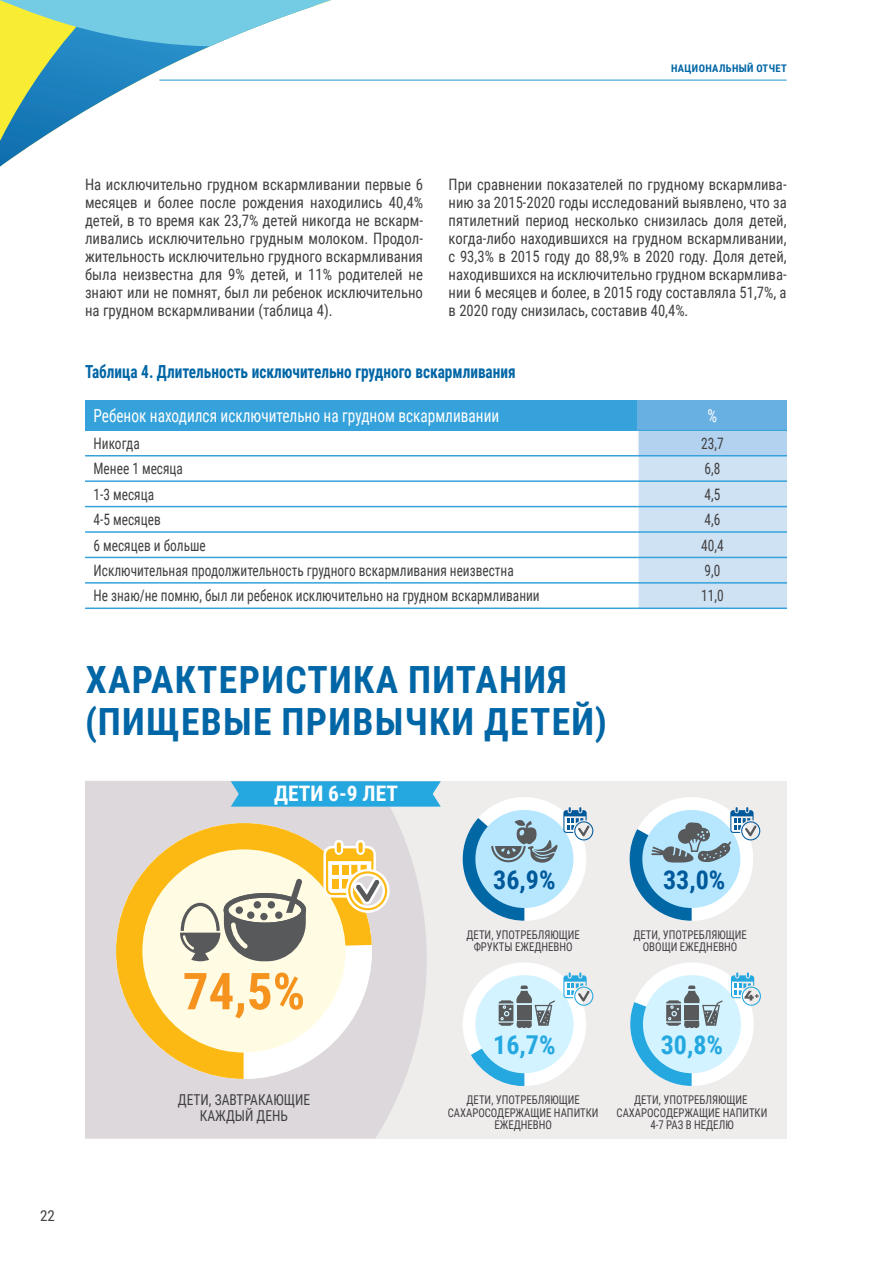
<style>
.page{position:relative;width:893px;height:1263px;background:#fff}
.page>*{position:absolute;margin:0;border:0;box-sizing:border-box;transform-origin:0 0}
.t1{font:700 51px "Roboto Condensed";color:#f6921e}
.t2{font:700 37.5px "Roboto Condensed";letter-spacing:.035em;color:#0066a6}
.t3{font:700 25.95px "Roboto Condensed";color:#00599b}
.t4{font:700 25.95px "Roboto Condensed";color:#25a8e0}
.t5{font:700 21.45px "Roboto Condensed";color:#fff}
.t6{font:700 18px "Roboto Condensed";color:#0066a6;scale:.85 1}
.t7{font:18px "Roboto Condensed";color:#fff;scale:.85 1}
.t8{font:15.75px/18px "Roboto Condensed";color:#414042;text-align:justify;scale:.93 1}
.t9{font:15.75px/18px "Roboto Condensed";color:#414042;text-align:justify;scale:.94 1}
.t10{font:15.75px "Roboto Condensed";color:#414042;scale:.85 1}
.t11{font:15px/16.5px "Roboto Condensed";color:#414042;text-align:center;scale:.9 1}
.t12{font:15px "Roboto Condensed";color:#414042}
.t13{font:12px/12.8px "Roboto Condensed";color:#414042;text-align:center;scale:.9 1}
.t14{font:700 10.5px "Roboto Condensed";letter-spacing:.035em;color:#0066a6}
</style>
<div class="page">
<svg style="left:0;top:46px;width:315px;height:121px"></svg>
<svg style="left:0;top:0;width:332px;height:46px"></svg>
<hr style="left:159px;top:80px;width:628px;height:1px;background:#33a1d9">
<div style="left:85px;top:781px;width:702px;height:357px;background:#efecec"></div>
<svg style="left:85px;top:781px;width:342px;height:357px;fill:#ddd8db"></svg>
<div style="left:630px;top:962px;width:124px;height:124px;background:#fff;border-radius:50%"></div>
<div style="left:630px;top:797px;width:123px;height:124px;background:#fff;border-radius:50%"></div>
<svg style="left:231px;top:781px;width:210px;height:26px"></svg>
<svg style="left:116px;top:823px;width:256px;height:256px"></svg>
<div style="left:142px;top:849px;width:204px;height:203px;background:#fffce3;border-radius:50%"></div>
<svg style="left:180px;top:878px;width:126px;height:83px"></svg>
<svg style="left:323px;top:840px;width:67px;height:73px"></svg>
<div style="left:463px;top:797px;width:123px;height:124px;background:#fff;border-radius:50%"></div>
<svg style="left:463px;top:807px;width:130px;height:114px"></svg>
<svg style="left:630px;top:807px;width:130px;height:114px"></svg>
<div style="left:463px;top:962px;width:123px;height:124px;background:#fff;border-radius:50%"></div>
<div style="left:475px;top:975px;width:98px;height:98px;background:#d2f3ff;border-radius:50%"></div>
<svg style="left:563px;top:972px;width:30px;height:34px"></svg>
<svg style="left:471px;top:985px;width:84px;height:101px"></svg>
<div style="left:643px;top:975px;width:98px;height:98px;background:#d2f3ff;border-radius:50%"></div>
<svg style="left:731px;top:972px;width:30px;height:34px"></svg>
<svg style="left:630px;top:985px;width:93px;height:101px"></svg>
<div style="left:85px;top:400px;width:553px;height:30px;background:#35a2db"></div>
<div style="left:638px;top:400px;width:149px;height:30px;background:#68b0e1"></div>
<div style="left:638px;top:430px;width:149px;height:26px;background:#b2d2ef"></div>
<div style="left:639px;top:456px;width:148px;height:151px;background:#cfe2f4"></div>
<hr style="left:637px;top:431px;width:2px;height:24px;background:#fff">
<hr style="left:85px;top:430px;width:553px;height:1px;background:#35a2db">
<hr style="left:638px;top:430px;width:149px;height:1px;background:#35a2db">
<hr style="left:85px;top:455px;width:553px;height:1px;background:#35a2db">
<hr style="left:638px;top:455px;width:149px;height:1px;background:#35a2db">
<hr style="left:85px;top:480px;width:553px;height:2px;background:#35a2db">
<hr style="left:638px;top:480px;width:149px;height:2px;background:#35a2db">
<hr style="left:85px;top:506px;width:553px;height:1px;background:#35a2db">
<hr style="left:638px;top:506px;width:149px;height:1px;background:#35a2db">
<hr style="left:85px;top:531px;width:553px;height:2px;background:#35a2db">
<hr style="left:638px;top:531px;width:149px;height:2px;background:#35a2db">
<hr style="left:85px;top:557px;width:553px;height:1px;background:#35a2db">
<hr style="left:638px;top:557px;width:149px;height:1px;background:#35a2db">
<hr style="left:85px;top:582px;width:553px;height:2px;background:#35a2db">
<hr style="left:638px;top:582px;width:149px;height:2px;background:#35a2db">
<hr style="left:85px;top:607px;width:553px;height:2px;background:#35a2db">
<hr style="left:638px;top:607px;width:149px;height:2px;background:#35a2db">
<p class="t14" style="left:671px;top:61px;width:117px">НАЦИОНАЛЬНЫЙ ОТЧЕТ</p>
<p class="t9" style="left:85px;top:175px;width:361px">На исключительно грудном вскармливании первые 6 месяцев и более после рождения находились 40,4% детей, в то время как 23,7% детей никогда не вскарм&shy;ливались исключительно грудным молоком. Продол&shy;жительность исключительно грудного вскармливания была неизвестна для 9% детей, и 11% родителей не знают или не помнят, был ли ребенок исключительно на грудном вскармливании (таблица 4).</p>
<p class="t8" style="left:449px;top:175px;width:365px">При сравнении показателей по грудному вскармлива&shy;нию за 2015-2020 годы исследований выявлено, что за пятилетний период несколько снизилась доля детей, когда-либо находившихся на грудном вскармливании, с 93,3% в 2015 году до 88,9% в 2020 году. Доля детей, находившихся на исключительно грудном вскармлива&shy;нии 6 месяцев и более, в 2015 году составляла 51,7%, а в 2020 году снизилась, составив 40,4%.</p>
<p class="t6" style="left:85px;top:359px;width:508px">Таблица 4. Длительность исключительно грудного вскармливания</p>
<p class="t7" style="left:94px;top:403px;width:479px">Ребенок находился исключительно на грудном вскармливании</p>
<p class="t7" style="left:708px;top:403px;width:13px">%</p>
<p class="t10" style="left:94px;top:432px;width:56px">Никогда</p>
<p class="t10" style="left:701px;top:432px;width:28px">23,7</p>
<p class="t10" style="left:94px;top:458px;width:107px">Менее 1 месяца</p>
<p class="t10" style="left:704px;top:458px;width:20px">6,8</p>
<p class="t10" style="left:94px;top:483px;width:73px">1-3 месяца</p>
<p class="t10" style="left:704px;top:483px;width:20px">4,5</p>
<p class="t10" style="left:94px;top:509px;width:81px">4-5 месяцев</p>
<p class="t10" style="left:704px;top:509px;width:20px">4,6</p>
<p class="t10" style="left:94px;top:534px;width:134px">6 месяцев и больше</p>
<p class="t10" style="left:701px;top:534px;width:28px">40,4</p>
<p class="t10" style="left:94px;top:559px;width:496px">Исключительная продолжительность грудного вскармливания неизвестна</p>
<p class="t10" style="left:704px;top:559px;width:20px">9,0</p>
<p class="t10" style="left:94px;top:585px;width:526px">Не знаю/не помню, был ли ребенок исключительно на грудном вскармливании</p>
<p class="t10" style="left:701px;top:585px;width:28px">11,0</p>
<p class="t2" style="left:86px;top:653px;width:483px">ХАРАКТЕРИСТИКА ПИТАНИЯ</p>
<p class="t2" style="left:85px;top:695px;width:523px">(ПИЩЕВЫЕ ПРИВЫЧКИ ДЕТЕЙ)</p>
<p class="t5" style="left:274px;top:778px;width:126px">ДЕТИ 6-9 ЛЕТ</p>
<p class="t1" style="left:183px;top:955px;width:124px">74,5%</p>
<p class="t11" style="left:178px;top:1090px;width:149px">ДЕТИ, ЗАВТРАКАЮЩИЕ<br>КАЖДЫЙ ДЕНЬ</p>
<p class="t3" style="left:493px;top:861px;width:64px">36,9%</p>
<p class="t13" style="left:466px;top:927px;width:128px">ДЕТИ, УПОТРЕБЛЯЮЩИЕ<br>ФРУКТЫ ЕЖЕДНЕВНО</p>
<p class="t3" style="left:663px;top:861px;width:64px">33,0%</p>
<p class="t13" style="left:633px;top:927px;width:128px">ДЕТИ, УПОТРЕБЛЯЮЩИЕ<br>ОВОЩИ ЕЖЕДНЕВНО</p>
<p class="t4" style="left:493px;top:1027px;width:64px">16,7%</p>
<p class="t13" style="left:448px;top:1093px;width:169px">ДЕТИ, УПОТРЕБЛЯЮЩИЕ<br>САХАРОСОДЕРЖАЩИЕ НАПИТКИ<br>ЕЖЕДНЕВНО</p>
<p class="t4" style="left:661px;top:1027px;width:64px">30,8%</p>
<p class="t13" style="left:617px;top:1093px;width:169px">ДЕТИ, УПОТРЕБЛЯЮЩИЕ<br>САХАРОСОДЕРЖАЩИЕ НАПИТКИ<br>4-7 РАЗ В НЕДЕЛЮ</p>
<p class="t12" style="left:40px;top:1205px;width:16px">22</p>
</div>
